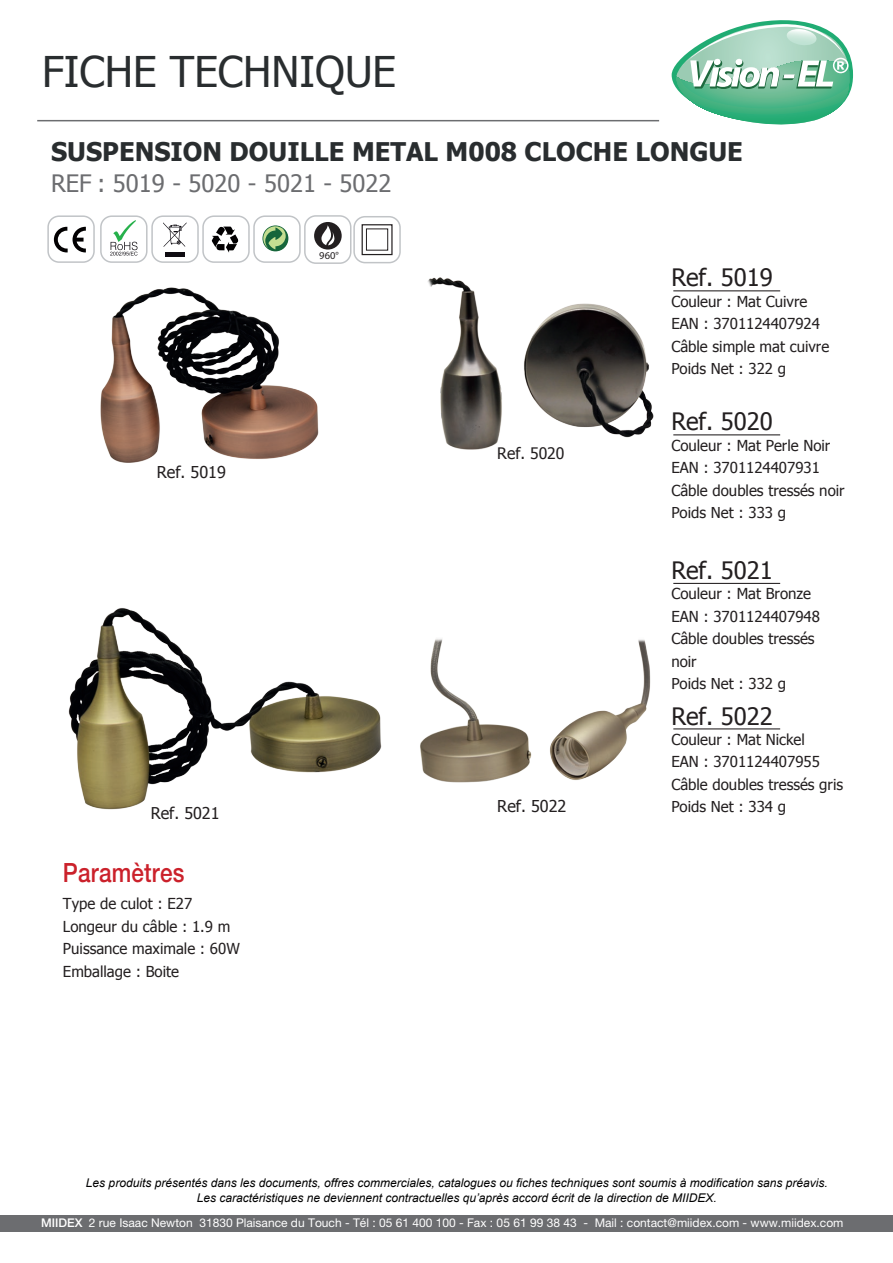
<style>
.page{position:relative;width:893px;height:1263px;background:#fff}
.page>*{position:absolute;margin:0;border:0;box-sizing:border-box;transform-origin:0 0}
.t1{font:42.3px "Tahoma";color:#292d2f}
.t2{font:500 26.55px "Helvetica Neue LT Std";letter-spacing:.01em;color:#cb212b;scale:.85 1}
.t3{font:700 25.65px "Tahoma";color:#292d2f}
.t4{font:24px "Tahoma";color:#231f20}
.t5{font:24px "Tahoma";color:#6c6d70}
.t6{font:16.35px "Tahoma";color:#231f20}
.t7{font:16.2px "Tahoma";color:#231f20}
.t8{font:15.9px "Tahoma";color:#231f20}
.t9{font:15.15px/22.5px "Tahoma";color:#231f20}
.t10{font:15px "Tahoma";color:#231f20}
.t11{font:italic 12px "Arial";color:#000001}
.t12{font:12px "Helvetica Neue LT Std";color:#fff}
.t13{font:10.5px "Myriad Pro";color:#231f20}
.s1{font-weight:500}
</style>
<div class="page">
<div style="left:0;top:1215px;width:893px;height:16px;background:#6c6d70"></div>
<hr style="left:37px;top:120px;width:622px;height:1px;background:#6c6d70">
<svg style="left:672px;top:20px;width:181px;height:105px"></svg>
<div style="left:253px;top:215px;width:48px;height:48px;border:1px solid #c1c4c7;border-radius:11px"></div>
<div style="left:100px;top:215px;width:48px;height:48px;border:1px solid #c1c4c7;border-radius:11px"></div>
<div style="left:47px;top:215px;width:48px;height:48px;border:1px solid #c1c4c7;border-radius:11px"></div>
<div style="left:151px;top:215px;width:48px;height:48px;border:1px solid #c1c4c7;border-radius:11px"></div>
<div style="left:202px;top:215px;width:48px;height:48px;border:1px solid #c1c4c7;border-radius:11px"></div>
<svg style="left:54px;top:227px;width:32px;height:25px"></svg>
<svg style="left:110px;top:220px;width:28px;height:36px"></svg>
<svg style="left:163px;top:222px;width:24px;height:25px"></svg>
<div style="left:165px;top:252px;width:19px;height:5px;background:#0f0c12"></div>
<svg style="left:212px;top:227px;width:26px;height:26px"></svg>
<svg style="left:262px;top:225px;width:26px;height:26px"></svg>
<div style="left:304px;top:215px;width:47px;height:49px;border:1px solid #c1c4c7;border-radius:11px"></div>
<div style="left:314px;top:222px;width:28px;height:28px;background:#231f20;border-radius:50%"></div>
<svg style="left:321px;top:225px;width:14px;height:20px"></svg>
<div style="left:353px;top:216px;width:48px;height:47px;border:1px solid #c1c4c7;border-radius:11px"></div>
<div style="left:362px;top:224px;width:31px;height:31px;border:1px solid #231f20"></div>
<div style="left:366px;top:229px;width:22px;height:21px;border:1px solid #231f20"></div>
<hr style="left:673px;top:290px;width:107px;height:1px;background:#231f20">
<hr style="left:673px;top:434px;width:107px;height:1px;background:#231f20">
<hr style="left:673px;top:583px;width:107px;height:1px;background:#231f20">
<hr style="left:673px;top:728px;width:107px;height:1px;background:#231f20">
<img style="left:427px;top:277px;width:250px;height:173px">
<img style="left:420px;top:638px;width:256px;height:145px">
<img style="left:68px;top:608px;width:314px;height:202px">
<img style="left:100px;top:287px;width:219px;height:176px">
<h1 class="t1" style="left:42px;top:45px;width:356px">FICHE TECHNIQUE</h1>
<h3 class="t3" style="left:51px;top:136px;width:693px">SUSPENSION DOUILLE METAL M008 CLOCHE LONGUE</h3>
<h3 class="t5" style="left:51px;top:168px;width:342px">REF : 5019 - 5020 - 5021 - 5022</h3>
<p class="t6" style="left:157px;top:461px;width:71px">Ref. 5019</p>
<p class="t13" style="left:319px;top:249px;width:21px">960°</p>
<p class="t7" style="left:151px;top:802px;width:70px">Ref. 5021</p>
<h2 class="t2" style="left:63px;top:857px;width:145px">Paramètres</h2>
<p class="t9" style="left:63px;top:892px;width:178px">Type de culot : E27<br>Longeur du câble : 1.9 m<br>Puissance maximale : 60W<br>Emballage : Boite</p>
<p class="t8" style="left:497px;top:443px;width:69px">Ref. 5020</p>
<p class="t6" style="left:497px;top:796px;width:71px">Ref. 5022</p>
<h3 class="t4" style="left:671px;top:262px;width:103px">Ref. 5019</h3>
<p class="t9" style="left:671px;top:290px;width:159px">Couleur : Mat Cuivre<br>EAN : 3701124407924<br>Câble simple mat cuivre</p>
<p class="t10" style="left:671px;top:359px;width:116px">Poids Net : 322 g</p>
<h3 class="t4" style="left:671px;top:406px;width:103px">Ref. 5020</h3>
<p class="t9" style="left:671px;top:434px;width:175px">Couleur : Mat Perle Noir<br>EAN : 3701124407931<br>Câble doubles tressés noir</p>
<p class="t10" style="left:671px;top:503px;width:116px">Poids Net : 333 g</p>
<h3 class="t4" style="left:671px;top:555px;width:103px">Ref. 5021</h3>
<p class="t9" style="left:671px;top:582px;width:150px">Couleur : Mat Bronze<br>EAN : 3701124407948<br>Câble doubles tressés noir</p>
<p class="t10" style="left:671px;top:674px;width:116px">Poids Net : 332 g</p>
<h3 class="t4" style="left:671px;top:700px;width:103px">Ref. 5022</h3>
<p class="t9" style="left:671px;top:728px;width:173px">Couleur : Mat Nickel<br>EAN : 3701124407955<br>Câble doubles tressés gris</p>
<p class="t10" style="left:671px;top:797px;width:116px">Poids Net : 334 g</p>
<p class="t11" style="left:86px;top:1176px;width:743px">Les produits présentés dans les documents, offres commerciales, catalogues ou fiches techniques sont soumis à modification sans préavis.</p>
<p class="t11" style="left:197px;top:1191px;width:522px">Les caractéristiques ne deviennent contractuelles qu’après accord écrit de la direction de MIIDEX.</p>
<p class="t12" style="left:41px;top:1215px;width:804px"><span class="s1">MIIDEX</span> 2 rue Isaac Newton 31830 Plaisance du Touch - Tél : 05 61 400 100 - Fax : 05 61 99 38 43 - Mail : contact@miidex.com - www.miidex.com</p>
</div>
